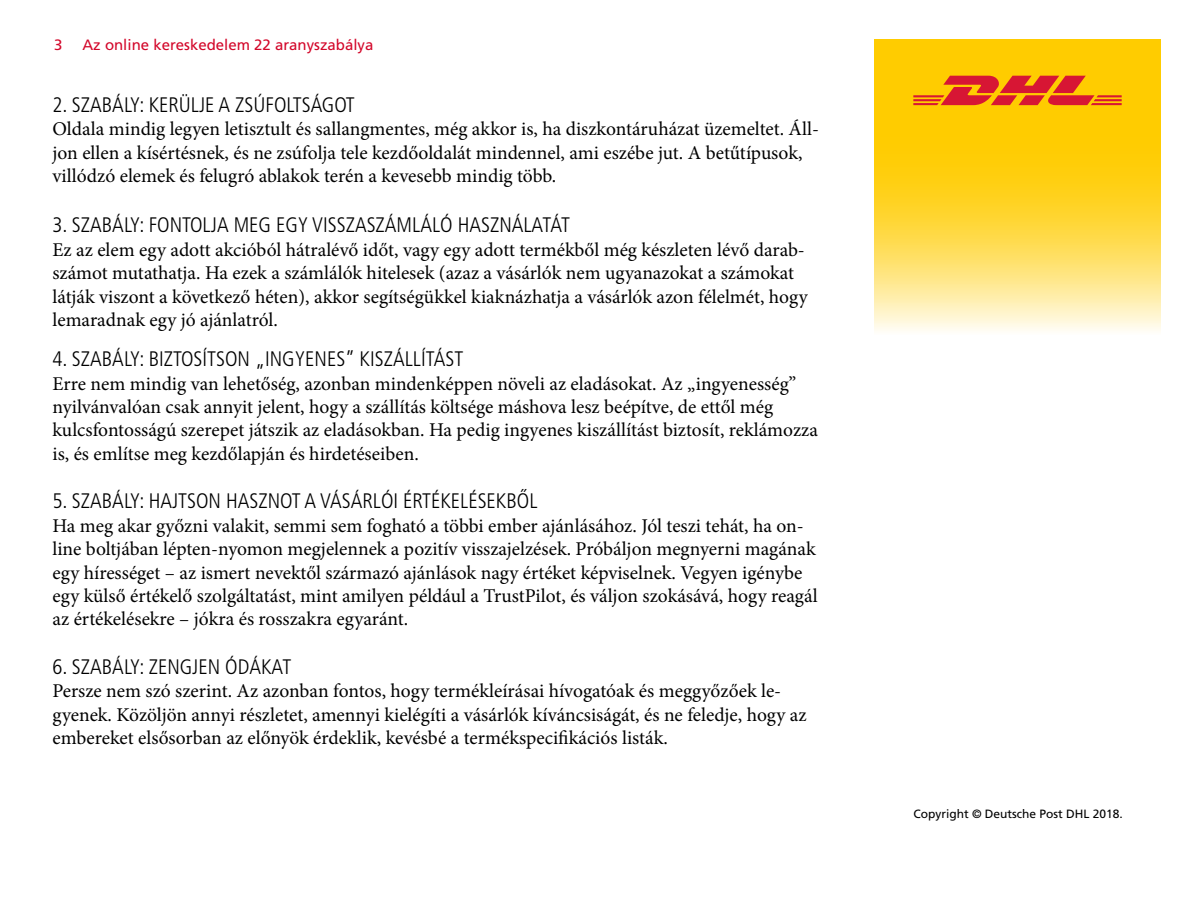
<style>
.page{position:relative;width:1200px;height:900px;background:#fff}
.page>*{position:absolute;margin:0;border:0;box-sizing:border-box;transform-origin:0 0}
.t1{font:300 condensed 21px "Frutiger LT Std";color:#000}
.t2{font:19.5px/23.4px "Minion Pro";color:#000}
.t3{font:15px "Frutiger LT Std";color:#d3072a}
.t4{font:12px "Frutiger LT Std";color:#000}
</style>
<div class="page">
<div style="left:874px;top:39px;width:287px;height:73px;background:#fc0"></div>
<svg style="left:874px;top:105px;width:287px;height:226px;background:#feda4a"></svg>
<svg style="left:913px;top:76px;width:209px;height:29px"></svg>
<p class="t3" style="left:54px;top:36px;width:10px">3</p>
<p class="t3" style="left:82px;top:36px;width:292px">Az online kereskedelem 22 aranyszabálya</p>
<p class="t1" style="left:52px;top:93px;width:304px">2. SZABÁLY: KERÜLJE A ZSÚFOLTSÁGOT</p>
<p class="t2" style="left:52px;top:117px;width:768px">Oldala mindig legyen letisztult és sallangmentes, még akkor is, ha diszkontáruházat üzemeltet. Áll&shy;jon ellen a kísértésnek, és ne zsúfolja tele kezdőoldalát mindennel, ami eszébe jut. A betűtípusok, villódzó elemek és felugró ablakok terén a kevesebb mindig több.</p>
<p class="t1" style="left:52px;top:213px;width:519px">3. SZABÁLY: FONTOLJA MEG EGY VISSZASZÁMLÁLÓ HASZNÁLATÁT</p>
<p class="t2" style="left:52px;top:238px;width:757px">Ez az elem egy adott akcióból hátralévő időt, vagy egy adott termékből még készleten lévő darab&shy;számot mutathatja. Ha ezek a számlálók hitelesek (azaz a vásárlók nem ugyanazokat a számokat látják viszont a következő héten), akkor segítségükkel kiaknázhatja a vásárlók azon félelmét, hogy lemaradnak egy jó ajánlatról.</p>
<p class="t1" style="left:52px;top:347px;width:412px">4. SZABÁLY: BIZTOSÍTSON „INGYENES” KISZÁLLÍTÁST</p>
<p class="t2" style="left:52px;top:372px;width:767px">Erre nem mindig van lehetőség, azonban mindenképpen növeli az eladásokat. Az „ingyenesség” nyilvánvalóan csak annyit jelent, hogy a szállítás költsége máshova lesz beépítve, de ettől még kulcsfontosságú szerepet játszik az eladásokban. Ha pedig ingyenes kiszállítást biztosít, reklámozza is, és említse meg kezdőlapján és hirdetéseiben.</p>
<p class="t1" style="left:52px;top:489px;width:487px">5. SZABÁLY: HAJTSON HASZNOT A VÁSÁRLÓI ÉRTÉKELÉSEKBŐL</p>
<p class="t2" style="left:52px;top:514px;width:767px">Ha meg akar győzni valakit, semmi sem fogható a többi ember ajánlásához. Jól teszi tehát, ha on&shy;line boltjában lépten-nyomon megjelennek a pozitív visszajelzések. Próbáljon megnyerni magának egy hírességet – az ismert nevektől származó ajánlások nagy értéket képviselnek. Vegyen igénybe egy külső értékelő szolgáltatást, mint amilyen például a TrustPilot, és váljon szokásává, hogy reagál az értékelésekre – jókra és rosszakra egyaránt.</p>
<p class="t1" style="left:52px;top:655px;width:240px">6. SZABÁLY: ZENGJEN ÓDÁKAT</p>
<p class="t2" style="left:52px;top:680px;width:756px">Persze nem szó szerint. Az azonban fontos, hogy termékleírásai hívogatóak és meggyőzőek le&shy;gyenek. Közöljön annyi részletet, amennyi kielégíti a vásárlók kíváncsiságát, és ne feledje, hogy az embereket elsősorban az előnyök érdeklik, kevésbé a termékspecifikációs listák.</p>
<p class="t4" style="left:913px;top:806px;width:211px">Copyright © Deutsche Post DHL 2018.</p>
</div>
